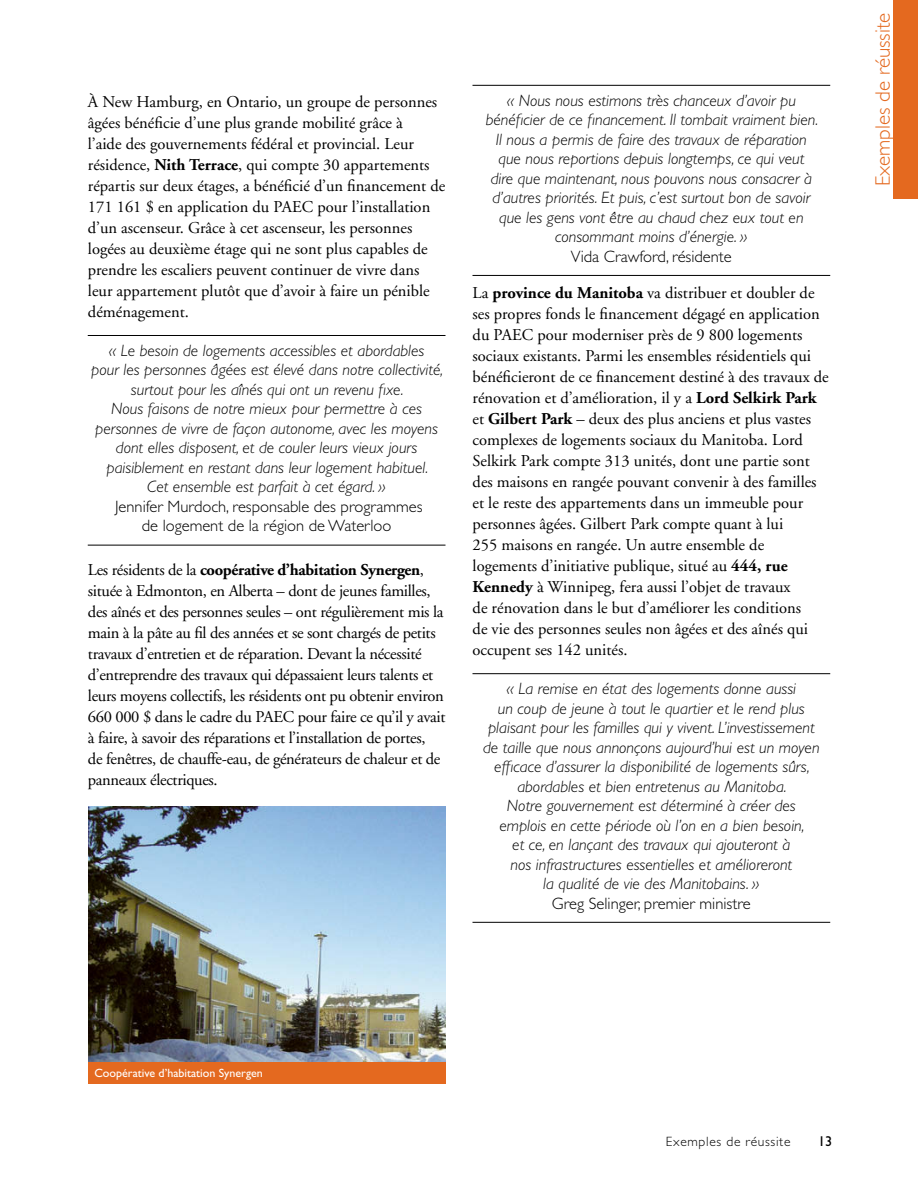
<style>
.page{position:relative;width:918px;height:1188px;background:#fff}
.page>*{position:absolute;margin:0;border:0;box-sizing:border-box;transform-origin:0 0}
.t1{font:300 21px "Gill Sans Std";color:#e4691f}
.t2{font:16.5px/21px "Adobe Garamond";color:#000}
.t3{font:italic 300 16.5px/19.5px "Gill Sans Std";color:#000;text-align:center}
.t4{font:16.5px/21px "Adobe Garamond";letter-spacing:-.02em;color:#000}
.t5{font:300 16.5px/19.5px "Gill Sans Std";color:#000;text-align:center}
.t6{font:14.25px "Gill Sans Std";color:#000}
.t7{font:300 13.5px "Gill Sans Std";letter-spacing:.05em;color:#000}
.t8{font:12px "Gill Sans Std";color:#fff}
.s1{font-weight:700}
</style>
<div class="page">
<div style="left:893px;top:0;width:25px;height:199px;background:#e4691f"></div>
<hr style="left:472px;top:673px;width:358px;height:1px;background:#000">
<hr style="left:472px;top:922px;width:358px;height:1px;background:#000">
<hr style="left:472px;top:85px;width:358px;height:1px;background:#000">
<hr style="left:472px;top:275px;width:358px;height:1px;background:#000">
<hr style="left:88px;top:335px;width:358px;height:1px;background:#000">
<hr style="left:88px;top:545px;width:358px;height:1px;background:#000">
<img style="left:88px;top:806px;width:358px;height:256px">
<div style="left:88px;top:1062px;width:358px;height:22px;background:#e4691f"></div>
<p class="t2" style="left:88px;top:91px;width:359px">À New Hamburg, en Ontario, un groupe de personnes âgées bénéficie d’une plus grande mobilité grâce à<br>l’aide des gouvernements fédéral et provincial. Leur résidence, <span class="s1">Nith Terrace</span>, qui compte 30 appartements répartis sur deux étages, a bénéficié d’un financement de 171 161 $ en application du PAEC pour l’installation d’un ascenseur. Grâce à cet ascenseur, les personnes logées au deuxième étage qui ne sont plus capables de prendre les escaliers peuvent continuer de vivre dans leur appartement plutôt que d’avoir à faire un pénible déménagement.</p>
<p class="t3" style="left:91px;top:341px;width:354px">« Le besoin de logements accessibles et abordables<br>pour les personnes âgées est élevé dans notre collectivité, surtout pour les aînés qui ont un revenu fixe.<br>Nous faisons de notre mieux pour permettre à ces personnes de vivre de façon autonome, avec les moyens dont elles disposent, et de couler leurs vieux jours paisiblement en restant dans leur logement habituel.<br>Cet ensemble est parfait à cet égard. »</p>
<p class="t5" style="left:115px;top:497px;width:309px">Jennifer Murdoch, responsable des programmes de logement de la région de Waterloo</p>
<p class="t4" style="left:88px;top:560px;width:359px">Les résidents de la <span class="s1">coopérative d’habitation Synergen</span>, située à Edmonton, en Alberta – dont de jeunes familles, des aînés et des personnes seules – ont régulièrement mis la main à la pâte au fil des années et se sont chargés de petits travaux d’entretien et de réparation. Devant la nécessité d’entreprendre des travaux qui dépassaient leurs talents et leurs moyens collectifs, les résidents ont pu obtenir environ 660 000 $ dans le cadre du PAEC pour faire ce qu’il y avait à faire, à savoir des réparations et l’installation de portes,<br>de fenêtres, de chauffe-eau, de générateurs de chaleur et de panneaux électriques.</p>
<p class="t3" style="left:486px;top:91px;width:334px">« Nous nous estimons très chanceux d’avoir pu bénéficier de ce financement. Il tombait vraiment bien.<br>Il nous a permis de faire des travaux de réparation que nous reportions depuis longtemps, ce qui veut dire que maintenant, nous pouvons nous consacrer à d’autres priorités. Et puis, c’est surtout bon de savoir que les gens vont être au chaud chez eux tout en consommant moins d’énergie. »</p>
<p class="t5" style="left:571px;top:247px;width:162px">Vida Crawford, résidente</p>
<p class="t2" style="left:473px;top:283px;width:358px">La <span class="s1">province du Manitoba</span> va distribuer et doubler de ses propres fonds le financement dégagé en application du PAEC pour moderniser près de 9 800 logements sociaux existants. Parmi les ensembles résidentiels qui bénéficieront de ce financement destiné à des travaux de rénovation et d’amélioration, il y a <span class="s1">Lord Selkirk Park </span>et <span class="s1">Gilbert Park</span> – deux des plus anciens et plus vastes complexes de logements sociaux du Manitoba. Lord Selkirk Park compte 313 unités, dont une partie sont des maisons en rangée pouvant convenir à des familles et le reste des appartements dans un immeuble pour personnes âgées. Gilbert Park compte quant à lui<br>255 maisons en rangée. Un autre ensemble de logements d’initiative publique, situé au <span class="s1">444, rue Kennedy</span> à Winnipeg, fera aussi l’objet de travaux<br>de rénovation dans le but d’améliorer les conditions<br>de vie des personnes seules non âgées et des aînés qui occupent ses 142 unités.</p>
<p class="t3" style="left:483px;top:679px;width:338px">« La remise en état des logements donne aussi<br>un coup de jeune à tout le quartier et le rend plus plaisant pour les familles qui y vivent. L’investissement de taille que nous annonçons aujourd’hui est un moyen efficace d’assurer la disponibilité de logements sûrs, abordables et bien entretenus au Manitoba.<br>Notre gouvernement est déterminé à créer des emplois en cette période où l’on en a bien besoin,<br>et ce, en lançant des travaux qui ajouteront à<br>nos infrastructures essentielles et amélioreront<br>la qualité de vie des Manitobains. »</p>
<p class="t5" style="left:552px;top:894px;width:200px">Greg Selinger, premier ministre</p>
<p class="t1" style="left:871px;top:186px;width:175px;rotate:-90deg">Exemples de réussite</p>
<p class="t8" style="left:94px;top:1066px;width:170px">Coopérative d’habitation Synergen</p>
<p class="t7" style="left:666px;top:1134px;width:126px">Exemples de réussite</p>
<p class="t6" style="left:818px;top:1133px;width:16px">13</p>
</div>
